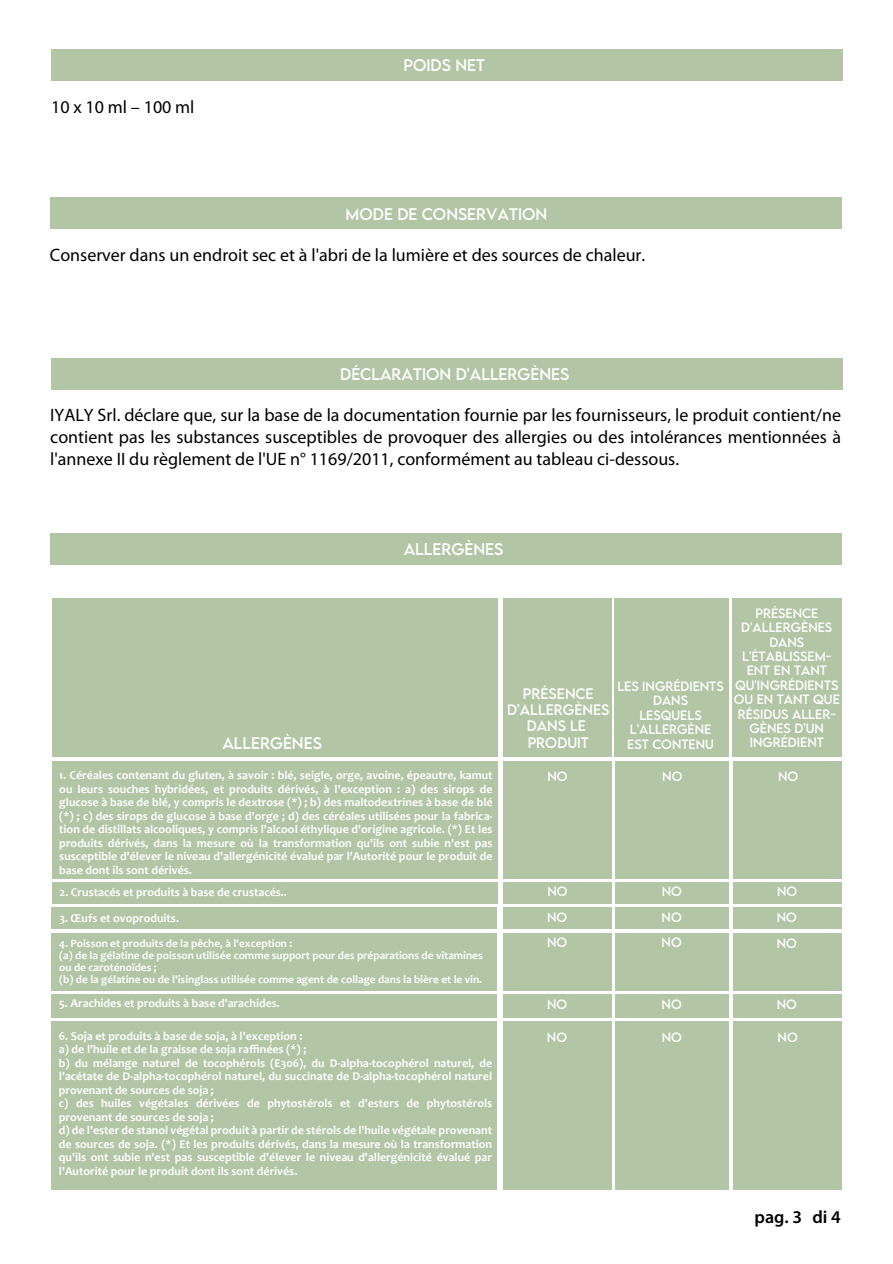
<style>
.page{position:relative;width:893px;height:1264px;background:#fff}
.page>*{position:absolute;margin:0;border:0;box-sizing:border-box;transform-origin:0 0}
.t1{font:18px/21.6px "Myriad Pro";color:#000;text-align:justify}
.t2{font:600 18px "Myriad Pro";color:#000}
.t3{font:15px "LEMONMILK";color:#fff}
.t4{font:13.5px/16.2px "LEMONMILK";color:#fff;text-align:center}
.t5{font:700 12px/13.5px "Candara";color:#fff;text-align:justify}
.t6{font:12px/14.4px "LEMONMILK";color:#fff;text-align:center}
.t7{font:700 11.25px/12px "Candara";color:#fff}
</style>
<div class="page">
<div style="left:52px;top:49px;width:791px;height:31px;background:#b2c5a5"></div>
<div style="left:51px;top:198px;width:791px;height:31px;background:#b2c5a5"></div>
<div style="left:51px;top:358px;width:791px;height:31px;background:#b2c5a5"></div>
<div style="left:51px;top:533px;width:791px;height:31px;background:#b2c5a5"></div>
<div style="left:52px;top:598px;width:445px;height:159px;background:#b2c5a5"></div>
<div style="left:52px;top:761px;width:445px;height:116px;background:#b2c5a5"></div>
<div style="left:52px;top:881px;width:445px;height:22px;background:#b2c5a5"></div>
<div style="left:503px;top:881px;width:108px;height:22px;background:#b2c5a5"></div>
<div style="left:615px;top:881px;width:114px;height:22px;background:#b2c5a5"></div>
<div style="left:733px;top:881px;width:108px;height:22px;background:#b2c5a5"></div>
<div style="left:503px;top:761px;width:108px;height:116px;background:#b2c5a5"></div>
<div style="left:615px;top:761px;width:114px;height:116px;background:#b2c5a5"></div>
<div style="left:733px;top:761px;width:108px;height:116px;background:#b2c5a5"></div>
<div style="left:503px;top:598px;width:108px;height:159px;background:#b2c5a5"></div>
<div style="left:614px;top:598px;width:115px;height:159px;background:#b2c5a5"></div>
<div style="left:732px;top:598px;width:109px;height:159px;background:#b2c5a5"></div>
<div style="left:51px;top:1021px;width:446px;height:168px;background:#b2c5a5"></div>
<div style="left:503px;top:1021px;width:108px;height:168px;background:#b2c5a5"></div>
<div style="left:615px;top:1021px;width:113px;height:168px;background:#b2c5a5"></div>
<div style="left:732px;top:1021px;width:109px;height:168px;background:#b2c5a5"></div>
<div style="left:52px;top:907px;width:445px;height:22px;background:#b2c5a5"></div>
<div style="left:503px;top:907px;width:108px;height:22px;background:#b2c5a5"></div>
<div style="left:615px;top:907px;width:113px;height:22px;background:#b2c5a5"></div>
<div style="left:733px;top:907px;width:108px;height:22px;background:#b2c5a5"></div>
<div style="left:52px;top:933px;width:445px;height:57px;background:#b2c5a5"></div>
<div style="left:503px;top:933px;width:108px;height:57px;background:#b2c5a5"></div>
<div style="left:615px;top:933px;width:113px;height:57px;background:#b2c5a5"></div>
<div style="left:733px;top:933px;width:108px;height:57px;background:#b2c5a5"></div>
<div style="left:52px;top:994px;width:445px;height:23px;background:#b2c5a5"></div>
<div style="left:503px;top:994px;width:108px;height:23px;background:#b2c5a5"></div>
<div style="left:615px;top:994px;width:113px;height:23px;background:#b2c5a5"></div>
<div style="left:733px;top:994px;width:108px;height:23px;background:#b2c5a5"></div>
<h1 class="t1" style="left:51px;top:95px;width:145px">10 x 10 ml – 100 ml</h1>
<p class="t3" style="left:403px;top:55px;width:83px">POIDS NET</p>
<p class="t3" style="left:345px;top:204px;width:203px">MODE DE CONSERVATION</p>
<h1 class="t1" style="left:50px;top:244px;width:597px">Conserver dans un endroit sec et à l'abri de la lumière et des sources de chaleur.</h1>
<p class="t3" style="left:340px;top:364px;width:231px">DÉCLARATION D'ALLERGÈNES</p>
<p class="t1" style="left:50px;top:404px;width:792px">IYALY Srl. déclare que, sur la base de la documentation fournie par les fournisseurs, le produit contient/ne contient pas les substances susceptibles de provoquer des allergies ou des intolérances mentionnées à l'annexe II du règlement de l'UE n° 1169/2011, conformément au tableau ci-dessous.</p>
<p class="t3" style="left:404px;top:539px;width:101px">ALLERGÈNES</p>
<p class="t3" style="left:222px;top:733px;width:101px">ALLERGÈNES</p>
<p class="t5" style="left:59px;top:768px;width:435px">1. Céréales contenant du gluten, à savoir : blé, seigle, orge, avoine, épeautre, kamut ou leurs souches hybridées, et produits dérivés, à l'exception : a) des sirops de glucose à base de blé, y compris le dextrose (*) ; b) des maltodextrines à base de blé (*) ; c) des sirops de glucose à base d'orge ; d) des céréales utilisées pour la fabrica&shy;tion de distillats alcooliques, y compris l'alcool éthylique d'origine agricole. (*) Et les produits dérivés, dans la mesure où la transformation qu'ils ont subie n'est pas susceptible d'élever le niveau d'allergénicité évalué par l'Autorité pour le produit de base dont ils sont dérivés.</p>
<p class="t4" style="left:507px;top:685px;width:104px">PRÉSENCE<br>D'ALLERGÈNES<br>DANS LE<br>PRODUIT</p>
<p class="t6" style="left:547px;top:769px;width:22px">NO</p>
<p class="t6" style="left:617px;top:679px;width:108px">LES INGRÉDIENTS<br>DANS<br>LESQUELS<br>L'ALLERGÈNE<br>EST CONTENU</p>
<p class="t6" style="left:662px;top:769px;width:22px">NO</p>
<p class="t6" style="left:733px;top:605px;width:108px">PRÉSENCE<br>D'ALLERGÈNES<br>DANS<br>L'ÉTABLISSEM-<br>ENT EN TANT<br>QU'INGRÉDIENTS<br>OU EN TANT QUE<br>RÉSIDUS ALLER-<br>GÈNES D'UN<br>INGRÉDIENT</p>
<p class="t6" style="left:778px;top:769px;width:22px">NO</p>
<p class="t6" style="left:547px;top:884px;width:22px">NO</p>
<p class="t6" style="left:661px;top:884px;width:22px">NO</p>
<p class="t6" style="left:777px;top:884px;width:22px">NO</p>
<p class="t5" style="left:60px;top:885px;width:229px">2. Crustacés et produits à base de crustacés..</p>
<p class="t5" style="left:59px;top:910px;width:121px">3. Œufs et ovoproduits.</p>
<p class="t6" style="left:547px;top:909px;width:22px">NO</p>
<p class="t6" style="left:661px;top:909px;width:22px">NO</p>
<p class="t6" style="left:776px;top:909px;width:22px">NO</p>
<p class="t7" style="left:59px;top:936px;width:234px">4. Poisson et produits de la pêche, à l'exception :</p>
<p class="t6" style="left:547px;top:935px;width:22px">NO</p>
<p class="t6" style="left:661px;top:935px;width:22px">NO</p>
<p class="t6" style="left:776px;top:935px;width:22px">NO</p>
<p class="t7" style="left:59px;top:948px;width:425px">(a) de la gélatine de poisson utilisée comme support pour des préparations de vitamines ou de caroténoïdes ;<br>(b) de la gélatine ou de l'isinglass utilisée comme agent de collage dans la bière et le vin.</p>
<p class="t5" style="left:59px;top:996px;width:222px">5. Arachides et produits à base d'arachides.</p>
<p class="t6" style="left:547px;top:996px;width:22px">NO</p>
<p class="t6" style="left:661px;top:996px;width:22px">NO</p>
<p class="t6" style="left:776px;top:996px;width:22px">NO</p>
<p class="t5" style="left:59px;top:1028px;width:435px;text-align:left">6. Soja et produits à base de soja, à l'exception :<br>a) de l'huile et de la graisse de soja raffinées (*) ;<br>b) du mélange naturel de tocophérols (E306), du D-alpha-tocophérol naturel, de l'acétate de D-alpha-tocophérol naturel, du succinate de D-alpha-tocophérol naturel provenant de sources de soja ;<br>c) des huiles végétales dérivées de phytostérols et d'esters de phytostérols provenant de sources de soja ;<br>d) de l'ester de stanol végétal produit à partir de stérols de l'huile végétale provenant de sources de soja. (*) Et les produits dérivés, dans la mesure où la transformation qu'ils ont subie n'est pas susceptible d'élever le niveau d'allergénicité évalué par l'Autorité pour le produit dont ils sont dérivés.</p>
<p class="t6" style="left:547px;top:1029px;width:22px">NO</p>
<p class="t6" style="left:662px;top:1029px;width:22px">NO</p>
<p class="t6" style="left:777px;top:1029px;width:22px">NO</p>
<h1 class="t2" style="left:754px;top:1204px;width:88px">pag. 3 di 4</h1>
</div>
